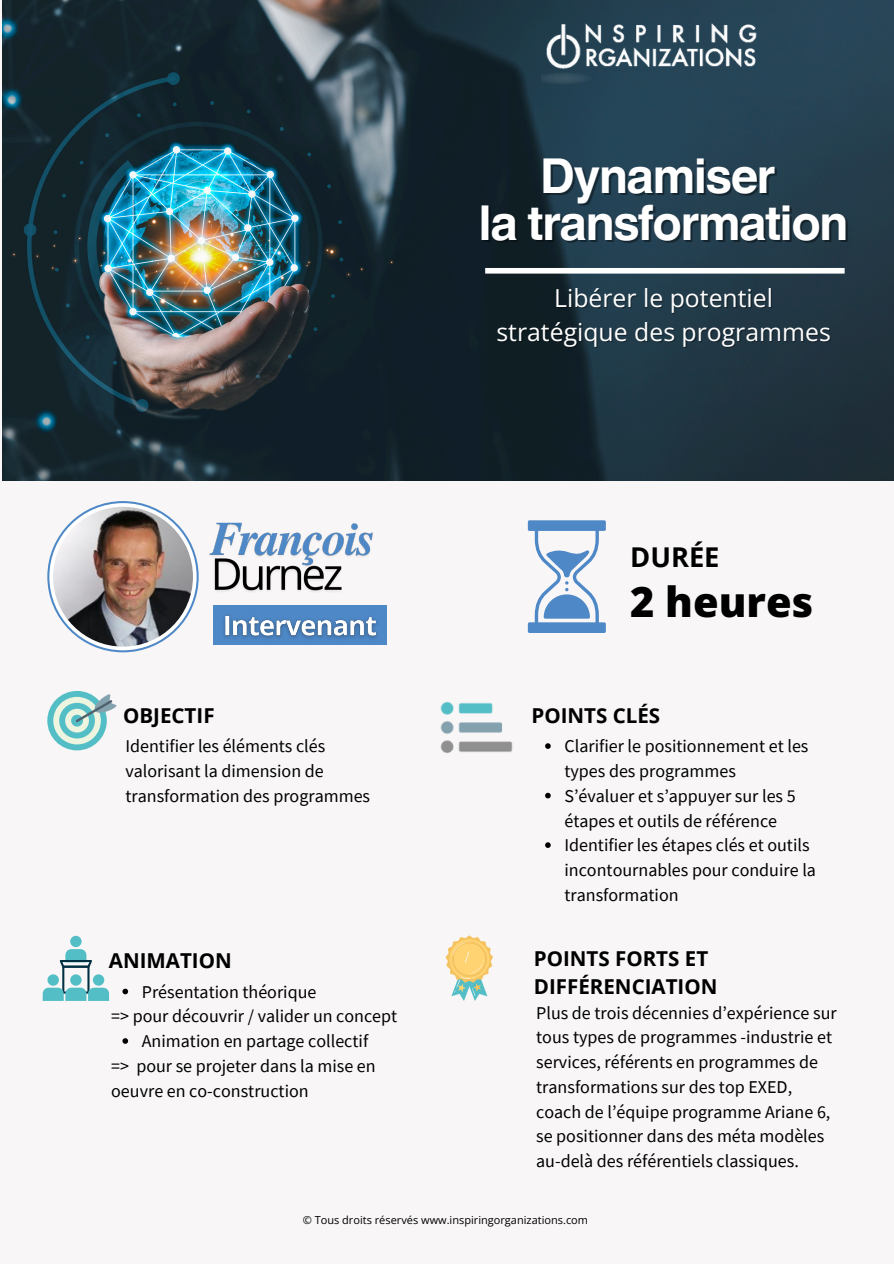
<style>
.page{position:relative;width:894px;height:1264px;background:#fff}
.page>*{position:absolute;margin:0;border:0;box-sizing:border-box;transform-origin:0 0}
.t1{font:700 48px "Helvetica World";letter-spacing:-.035em;color:#fff}
.t2{font:800 41.55px "Open Sans";color:#000}
.t3{font:700 27.3px "Open Sans";color:#000}
.t4{font:24.75px "Open Sans";color:#fff}
.t5{font:700 20.55px/28px "Open Sans";color:#000}
.t6{font:18px/24.8px "Source Sans Pro";color:#000}
.t7{font:10.95px "Open Sans";color:#000}
</style>
<div class="page">
<div style="left:0;top:0;width:893px;height:1263px;background:#f8f6f6"></div>
<img style="left:3px;top:0;width:890px;height:481px">
<svg style="left:47px;top:691px;width:70px;height:59px"></svg>
<svg style="left:451px;top:986px;width:37px;height:14px"></svg>
<svg style="left:70px;top:935px;width:12px;height:12px"></svg>
<svg style="left:43px;top:949px;width:66px;height:51px"></svg>
<div style="left:485px;top:268px;width:359px;height:5px;background:#fff"></div>
<svg style="left:47px;top:501px;width:152px;height:151px"></svg>
<svg style="left:49px;top:503px;width:147px;height:147px;fill:#fff"></svg>
<img style="left:53px;top:507px;width:140px;height:139px;border-radius:50%">
<img style="left:541px;top:17px;width:235px;height:73px">
<svg style="left:122px;top:988px;width:6px;height:6px"></svg>
<svg style="left:122px;top:1038px;width:6px;height:5px"></svg>
<img style="left:445px;top:842px;width:106px;height:144px">
<img style="left:211px;top:520px;width:395px;height:279px">
<p class="t1" style="left:540px;top:136px;width:237px">Dynamiser</p>
<p class="t1" style="left:478px;top:184px;width:371px">la transformation</p>
<p class="t4" style="left:554px;top:280px;width:220px">Libérer le potentiel</p>
<p class="t4" style="left:496px;top:315px;width:336px">stratégique des programmes</p>
<p class="t3" style="left:630px;top:538px;width:91px">DURÉE</p>
<h3 class="t5" style="left:123px;top:701px;width:93px">OBJECTIF</h3>
<p class="t6" style="left:125px;top:733px;width:246px">Identifier les éléments clés valorisant la dimension de transformation des programmes</p>
<p class="t5" style="left:109px;top:946px;width:124px">ANIMATION</p>
<h2 class="t6" style="left:142px;top:978px;width:176px">Présentation théorique</h2>
<p class="t6" style="left:111px;top:1003px;width:287px">=&gt; pour découvrir / valider un concept</p>
<h6 class="t6" style="left:142px;top:1028px;width:228px">Animation en partage collectif</h6>
<p class="t6" style="left:111px;top:1053px;width:266px">=&gt; pour se projeter dans la mise en oeuvre en co-construction</p>
<h6 class="t2" style="left:630px;top:572px;width:184px">2 heures</h6>
<p class="t5" style="left:531px;top:701px;width:130px">POINTS CLÉS</p>
<h6 class="t6" style="left:564px;top:733px;width:245px">Clarifier le positionnement et les types des programmes</h6>
<p class="t6" style="left:564px;top:783px;width:233px">S’évaluer et s’appuyer sur les 5 étapes et outils de référence</p>
<p class="t6" style="left:564px;top:832px;width:253px">Identifier les étapes clés et outils incontournables pour conduire la transformation</p>
<h6 class="t5" style="left:533px;top:944px;width:185px">POINTS FORTS ET<br>DIFFÉRENCIATION</h6>
<p class="t6" style="left:536px;top:999px;width:302px">Plus de trois décennies d’expérience sur tous types de programmes -industrie et services, référents en programmes de transformations sur des top EXED, coach de l’équipe programme Ariane 6, se positionner dans des méta modèles au-delà des référentiels classiques.</p>
<p class="t7" style="left:302px;top:1212px;width:287px">© Tous droits réservés www.inspiringorganizations.com</p>
</div>
